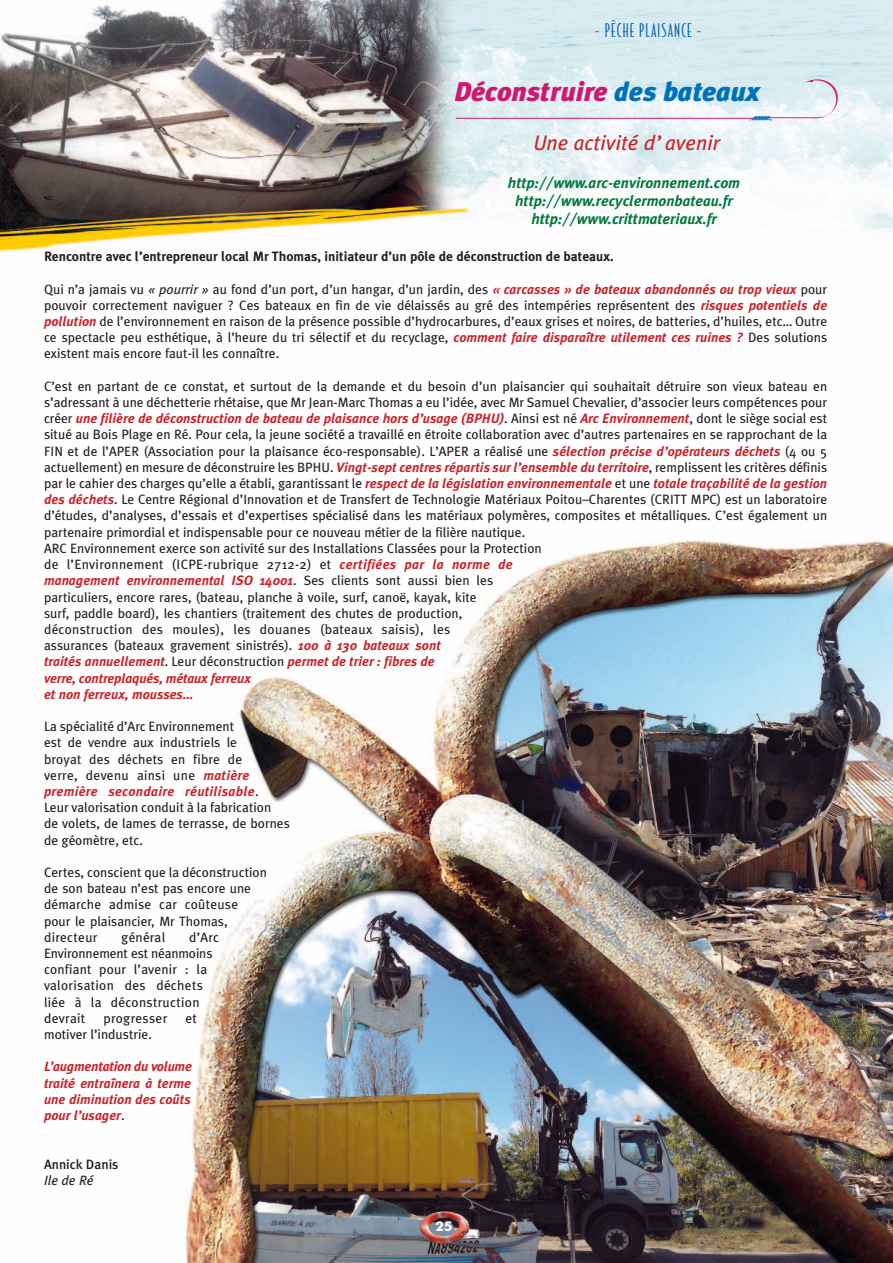
<style>
.page{position:relative;width:893px;height:1263px;background:#fff}
.page>*{position:absolute;margin:0;border:0;box-sizing:border-box;transform-origin:0 0}
.t1{font:italic 900 27px "Meta Plus";color:#d0196e}
.t2{font:italic 21px "Meta Plus";color:#c8242b}
.t3{font:18px "Bodega Sans";letter-spacing:.07em;color:#0160ae}
.t4{font:italic 700 15px/18px "Meta Plus";color:#00783e;text-align:center}
.t5{font:13.5px/16.2px "Meta Plus";color:#231f20}
.t6{font:700 13.5px "Meta Plus";color:#231f20}
.t7{font:italic 700 13.5px/16.2px "Meta Plus";color:#c8242b;text-align:justify}
.t8{font:500 13.5px "Meta Plus";color:#231f20}
.t9{font:13.5px "Meta Plus";letter-spacing:.02em;color:#231f20}
.t10{font:italic 13.5px "Meta Plus";color:#231f20}
.t11{font:700 13.5px "Futura BT";color:#fff}
.s1{color:#0072bc}
.s2{font-style:italic}
.s3{font-weight:700;font-style:italic;color:#c8242b}
.s4{font-weight:400;font-style:normal;color:#231f20}
</style>
<div class="page">
<img style="left:0;top:0;width:893px;height:1263px">
<hr style="left:456px;top:118px;width:297px;height:1px;background:#d0196e">
<svg style="left:748px;top:79px;width:90px;height:42px"></svg>
<img style="left:419px;top:1211px;width:51px;height:33px">
<h3 class="t3" style="left:595px;top:20px;width:108px">- PÊCHE PLAISANCE -</h3>
<h1 class="t1" style="left:454px;top:76px;width:307px">Déconstruire <span class="s1">des bateaux</span></h1>
<h2 class="t2" style="left:534px;top:130px;width:188px">Une activité d’avenir</h2>
<p class="t4" style="left:508px;top:174px;width:234px">http://www.arc-environnement.com http://www.recyclermonbateau.fr http://www.crittmateriaux.fr</p>
<p class="t6" style="left:44px;top:249px;width:571px">Rencontre avec l’entrepreneur local Mr Thomas, initiateur d’un pôle de déconstruction de bateaux.</p>
<p class="t5" style="left:44px;top:281px;width:785px;text-align:justify">Qui n’a jamais vu <span class="s2">« pourrir »</span> au fond d’un port, d’un hangar, d’un jardin, des <span class="s3">« carcasses » de bateaux abandonnés ou trop vieux</span> pour pouvoir correctement naviguer ? Ces bateaux en fin de vie délaissés au gré des intempéries représentent des <span class="s3">risques potentiels de pollution</span> de l’environnement en raison de la présence possible d’hydrocarbures, d’eaux grises et noires, de batteries, d’huiles, etc… Outre ce spectacle peu esthétique, à l’heure du tri sélectif et du recyclage, <span class="s3">comment faire disparaître utilement ces ruines ?</span> Des solutions existent mais encore faut-il les connaître.</p>
<p class="t5" style="left:44px;top:378px;width:785px">C’est en partant de ce constat, et surtout de la demande et du besoin d’un plaisancier qui souhaitait détruire son vieux bateau en s’adressant à une déchetterie rhétaise, que Mr Jean-Marc Thomas a eu l’idée, avec Mr Samuel Chevalier, d’associer leurs compétences pour créer <span class="s3">une filière de déconstruction de bateau de plaisance hors d’usage (BPHU)</span>. Ainsi est né <span class="s3">Arc Environnement</span>, dont le siège social est situé au Bois Plage en Ré. Pour cela, la jeune société a travaillé en étroite collaboration avec d’autres partenaires en se rapprochant de la FIN et de l’APER (Association pour la plaisance éco-responsable). L’APER a réalisé une <span class="s3">sélection précise d’opérateurs déchets</span> (4 ou 5 actuellement) en mesure de déconstruire les BPHU. <span class="s3">Vingt-sept centres répartis sur l’ensemble du territoire</span>, remplissent les critères définis par le cahier des charges qu’elle a établi, garantissant le <span class="s3">respect de la législation environnementale</span> et une <span class="s3">totale traçabilité de la gestion des déchets</span>. Le Centre Régional d’Innovation et de Transfert de Technologie Matériaux Poitou–Charentes (CRITT MPC) est un laboratoire d’études, d’analyses, d’essais et d’expertises spécialisé dans les matériaux polymères, composites et métalliques. C’est également un partenaire primordial et indispensable pour ce nouveau métier de la filière nautique.<br>ARC Environnement exerce son activité sur des Installations Classées pour la Protection<br>de l’Environnement (ICPE-rubrique 2712-2) et <span class="s3">certifiées par la norme de<br>management environnemental ISO 14001</span>. Ses clients sont aussi bien les<br>particuliers, encore rares, (bateau, planche à voile, surf, canoë, kayak, kite<br>surf, paddle board), les chantiers (traitement des chutes de production,<br>déconstruction des moules), les douanes (bateaux saisis), les<br>assurances (bateaux gravement sinistrés). <span class="s3">100 à 130 bateaux sont<br>traités annuellement</span>. Leur déconstruction <span class="s3">permet de trier : fibres de<br>verre, contreplaqués, métaux ferreux<br>et non ferreux, mousses…</span></p>
<p class="t5" style="left:44px;top:718px;width:247px">La spécialité d’Arc Environnement<br>est de vendre aux industriels le<br>broyat des déchets en fibre de<br>verre, devenu ainsi une <span class="s3">matière première secondaire réutilisable</span>.<br>Leur valorisation conduit à la fabrication<br>de volets, de lames de terrasse, de bornes de géomètre, etc.</p>
<p class="t5" style="left:44px;top:864px;width:224px">Certes, conscient que la déconstruction de son bateau n’est pas encore une démarche admise car coûteuse pour le plaisancier, Mr Thomas, directeur</p>
<p class="t5" style="left:121px;top:929px;width:45px">général</p>
<p class="t5" style="left:44px;top:929px;width:177px;text-indent:145px">d’Arc<br>Environnement est néanmoins confiant pour l’avenir : la valorisation des déchets liée à la déconstruction devrait</p>
<p class="t9" style="left:103px;top:1010px;width:65px">progresser</p>
<p class="t5" style="left:185px;top:1010px;width:13px">et</p>
<p class="t5" style="left:44px;top:1026px;width:109px">motiver l’industrie.</p>
<p class="t7" style="left:44px;top:1058px;width:149px">L’augmentation du volume traité entraînera à terme une diminution des coûts pour l’usager<span class="s4">.</span></p>
<p class="t8" style="left:44px;top:1156px;width:76px">Annick Danis</p>
<p class="t10" style="left:44px;top:1172px;width:51px">Ile de Ré</p>
<p class="t11" style="left:436px;top:1218px;width:18px">25</p>
</div>
